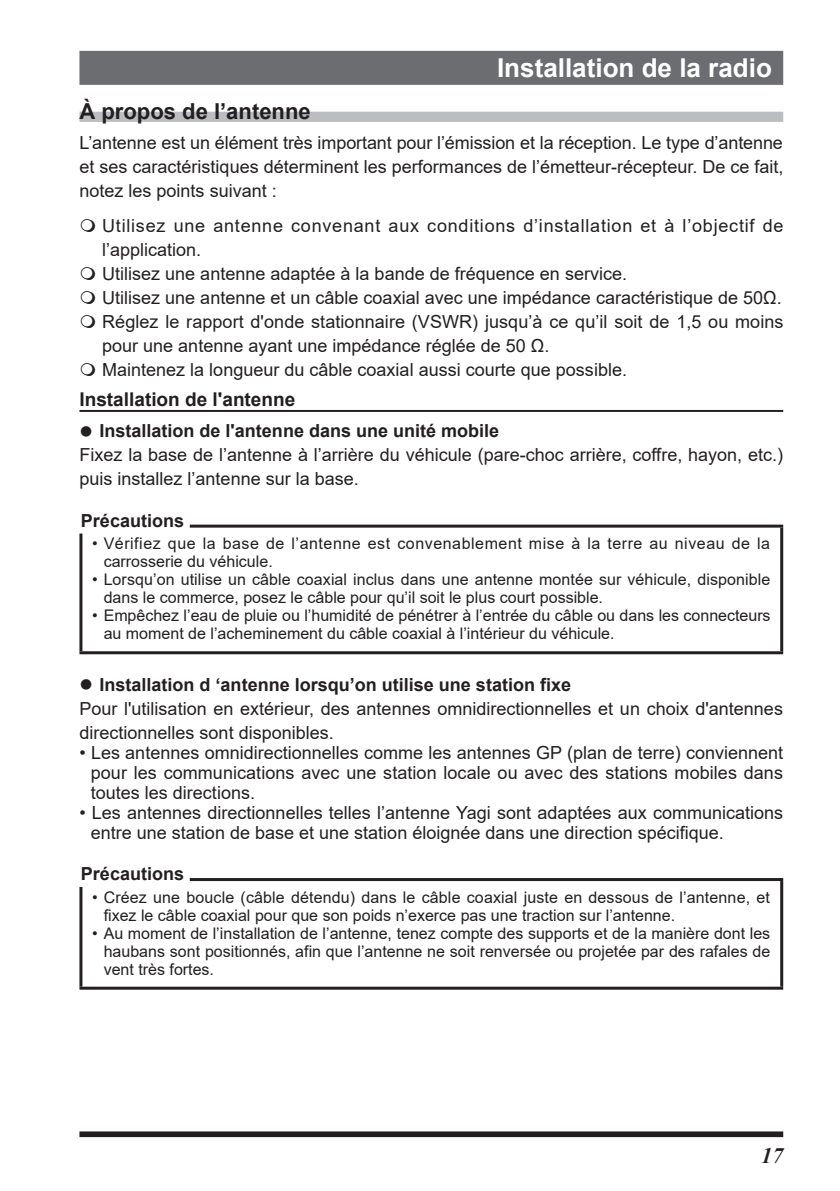
<style>
.page{position:relative;width:840px;height:1191px;background:#fff}
.page>*{position:absolute;margin:0;border:0;box-sizing:border-box;transform-origin:0 0}
.t1{font:700 26px "Arial";color:#fff}
.t2{font:700 22px "Arial";color:#231f20}
.t3{font:italic 700 22px "Times New Roman";color:#231f20}
.t4{font:700 19px "Arial";color:#231f20}
.t5{font:18px/24px "Arial";color:#231f20}
.t6{font:700 18px "Arial";color:#231f20}
.t7{font:16px/18px "Arial";color:#231f20}
.t8{font:16px/18px "Arial";letter-spacing:.035em;color:#231f20}
</style>
<div class="page">
<div style="left:79px;top:1131px;width:703px;height:6px;background:#231f20"></div>
<div style="left:79px;top:51px;width:703px;height:34px;background:#6c6d70"></div>
<div style="left:79px;top:112px;width:703px;height:10px;background:#bcbdc0"></div>
<hr style="left:79px;top:410px;width:703px;height:2px;background:#231f20">
<hr style="left:79px;top:524px;width:703px;height:3px;background:#231f20">
<hr style="left:779px;top:527px;width:3px;height:124px;background:#231f20">
<hr style="left:79px;top:651px;width:703px;height:3px;background:#231f20">
<hr style="left:79px;top:527px;width:3px;height:124px;background:#231f20">
<div style="left:75px;top:515px;width:115px;height:18px;background:#fff"></div>
<hr style="left:79px;top:878px;width:703px;height:3px;background:#231f20">
<hr style="left:779px;top:881px;width:3px;height:105px;background:#231f20">
<hr style="left:79px;top:986px;width:703px;height:3px;background:#231f20">
<hr style="left:79px;top:881px;width:3px;height:105px;background:#231f20">
<div style="left:75px;top:869px;width:115px;height:18px;background:#fff"></div>
<h1 class="t1" style="left:497px;top:49px;width:276px">Installation de la radio</h1>
<p class="t2" style="left:79px;top:96px;width:233px">À propos de l’antenne</p>
<p class="t5" style="left:79px;top:131px;width:705px;text-align:justify">L’antenne est un élément très important pour l’émission et la réception. Le type d’antenne et ses caractéristiques déterminent les performances de l’émetteur-récepteur. De ce fait, notez les points suivant :</p>
<p class="t5" style="left:102px;top:214px;width:682px">Utilisez une antenne convenant aux conditions d’installation et à l’objectif de l’application.<br>Utilisez une antenne adaptée à la bande de fréquence en service.<br>Utilisez une antenne et un câble coaxial avec une impédance caractéristique de 50Ω.<br>Réglez le rapport d'onde stationnaire (VSWR) jusqu’à ce qu’il soit de 1,5 ou moins pour une antenne ayant une impédance réglée de 50 Ω.<br>Maintenez la longueur du câble coaxial aussi courte que possible.</p>
<p class="t4" style="left:79px;top:386px;width:217px">Installation de l'antenne</p>
<p class="t6" style="left:99px;top:418px;width:401px">Installation de l'antenne dans une unité mobile</p>
<p class="t5" style="left:79px;top:443px;width:704px">Fixez la base de l’antenne à l’arrière du véhicule (pare-choc arrière, coffre, hayon, etc.) puis installez l’antenne sur la base.</p>
<p class="t6" style="left:81px;top:508px;width:105px">Précautions</p>
<p class="t8" style="left:104px;top:534px;width:667px;text-indent:-11px">• Vérifiez que la base de l’antenne est convenablement mise à la terre au niveau de la carrosserie du véhicule.</p>
<p class="t7" style="left:104px;top:570px;width:667px;text-indent:-11px">• Lorsqu’on utilise un câble coaxial inclus dans une antenne montée sur véhicule, disponible dans le commerce, posez le câble pour qu’il soit le plus court possible.</p>
<p class="t7" style="left:104px;top:606px;width:668px;text-indent:-11px">• Empêchez l’eau de pluie ou l’humidité de pénétrer à l’entrée du câble ou dans les connecteurs au moment de l’acheminement du câble coaxial à l’intérieur du véhicule.</p>
<p class="t6" style="left:99px;top:672px;width:473px">Installation d ‘antenne lorsqu’on utilise une station fixe</p>
<p class="t5" style="left:79px;top:696px;width:704px">Pour l'utilisation en extérieur, des antennes omnidirectionnelles et un choix d'antennes directionnelles sont disponibles.</p>
<p class="t5" style="left:91px;top:742px;width:693px;line-height:20px;text-align:justify;text-indent:-11px">• Les antennes omnidirectionnelles comme les antennes GP (plan de terre) conviennent pour les communications avec une station locale ou avec des stations mobiles dans toutes les directions.</p>
<p class="t5" style="left:91px;top:802px;width:693px;line-height:20px;text-indent:-11px">• Les antennes directionnelles telles l’antenne Yagi sont adaptées aux communications entre une station de base et une station éloignée dans une direction spécifique.</p>
<p class="t6" style="left:81px;top:861px;width:105px">Précautions</p>
<p class="t7" style="left:104px;top:887px;width:667px;text-indent:-11px">• Créez une boucle (câble détendu) dans le câble coaxial juste en dessous de l’antenne, et fixez le câble coaxial pour que son poids n’exerce pas une traction sur l’antenne.</p>
<p class="t7" style="left:104px;top:923px;width:667px;text-align:justify;text-indent:-11px">• Au moment de l’installation de l’antenne, tenez compte des supports et de la manière dont les haubans sont positionnés, afin que l’antenne ne soit renversée ou projetée par des rafales de vent très fortes.</p>
<p class="t3" style="left:760px;top:1140px;width:23px">17</p>
</div>
